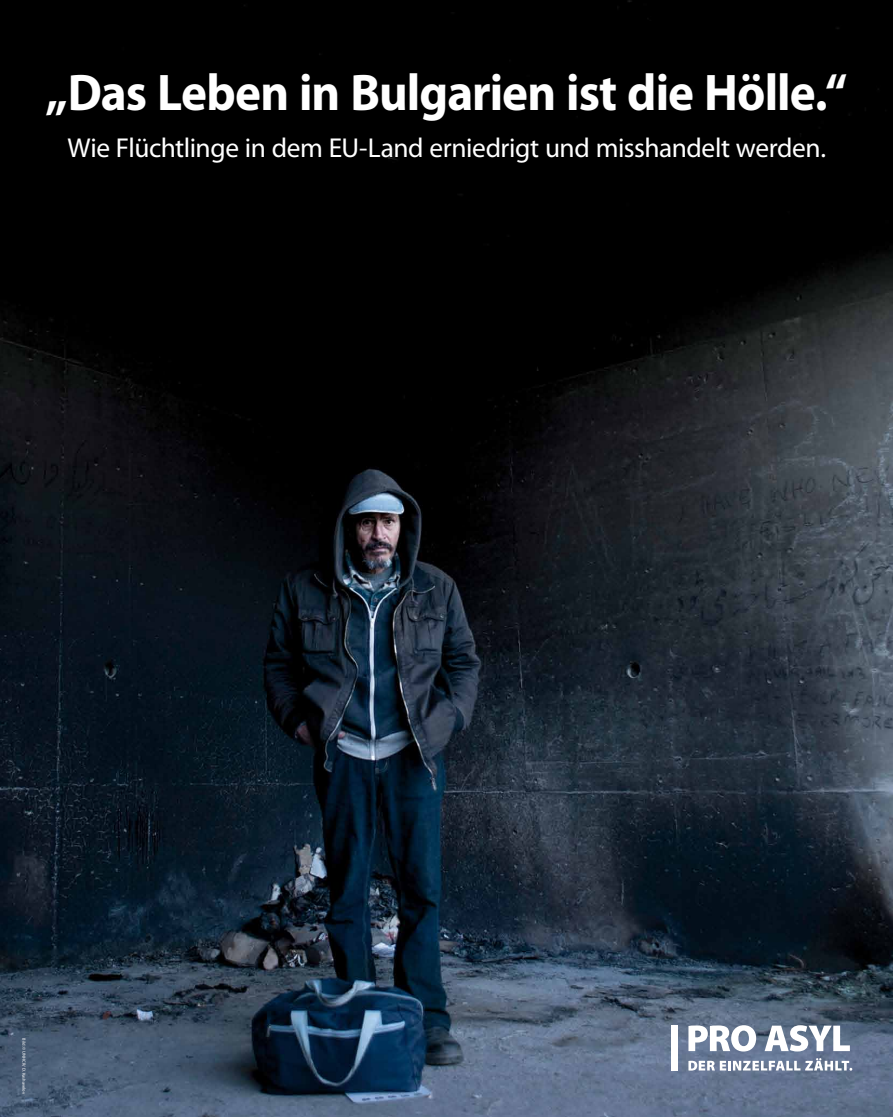
<style>
.page{position:relative;width:893px;height:1117px;background:#fff}
.page>*{position:absolute;margin:0;border:0;box-sizing:border-box;transform-origin:0 0}
.t1{font:700 51.75px "Myriad Pro";letter-spacing:-.02em;color:#fff;scale:.95 1}
.t2{font:27.38px "Myriad Pro";letter-spacing:-.015em;color:#fff}
.t3{font:4.5px "Myriad Pro";color:#fff}
</style>
<div class="page">
<img style="left:0;top:0;width:893px;height:1116px">
<svg style="left:688px;top:1024px;width:68px;height:27px"></svg>
<svg style="left:765px;top:1024px;width:85px;height:27px"></svg>
<div style="left:672px;top:1025px;width:6px;height:45px;background:#fff"></div>
<svg style="left:688px;top:1057px;width:164px;height:13px"></svg>
<h1 class="t1" style="left:46px;top:59px;width:845px">„Das Leben in Bulgarien ist die Hölle.“</h1>
<p class="t2" style="left:67px;top:131px;width:760px">Wie Flüchtlinge in dem EU-Land erniedrigt und misshandelt werden.</p>
<p class="t3" style="left:27px;top:1038px;width:57px;rotate:90deg">Bild: © UNHCR/ D. Kashavelov</p>
</div>
